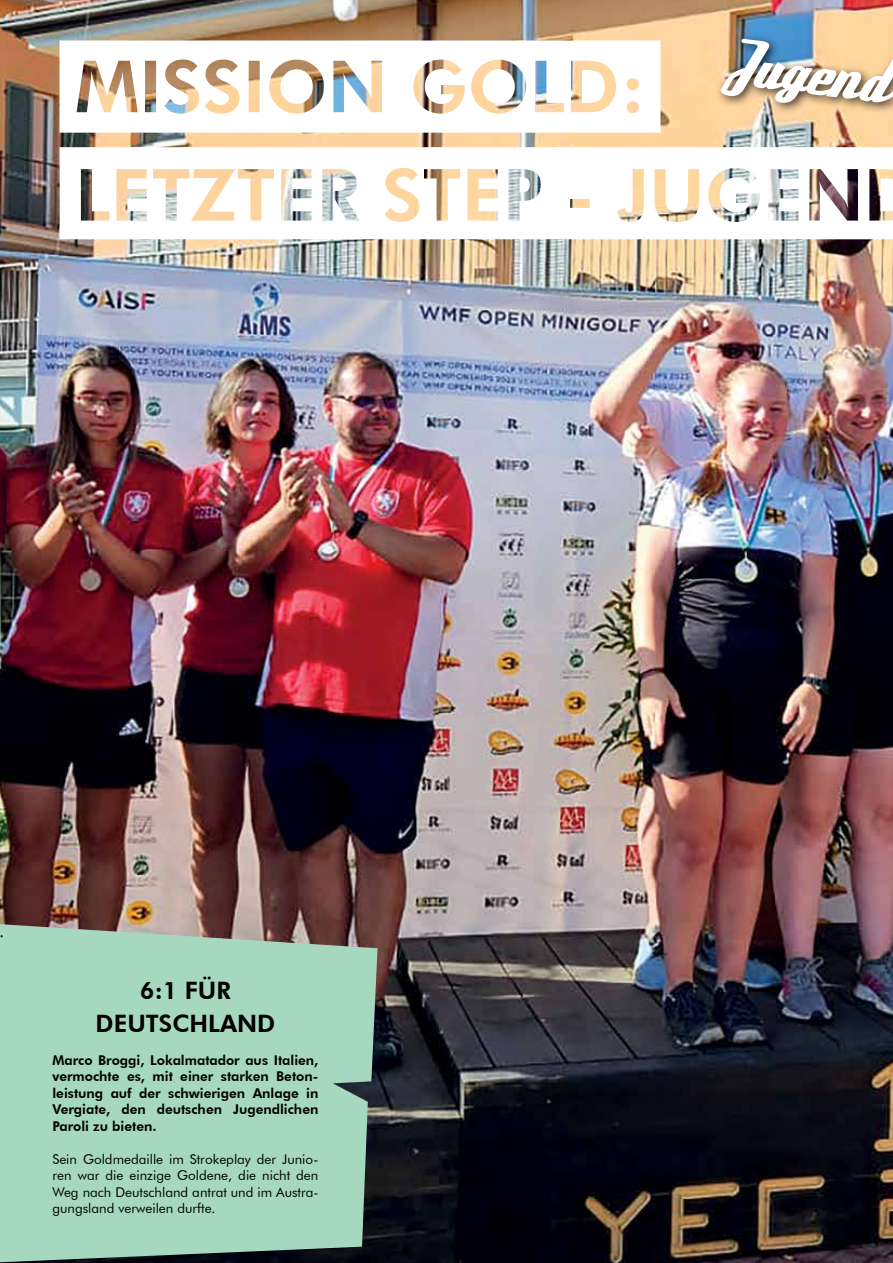
<style>
.page{position:relative;width:893px;height:1263px;background:#fff}
.page>*{position:absolute;margin:0;border:0;box-sizing:border-box;transform-origin:0 0}
.t1{font:72px "DF Tonic";color:#fff}
.t2{font:800 24px/33px "Futura BT";color:#000;text-align:center}
.t3{font:800 13.5px/16.5px "Futura BT";color:#000;text-align:justify}
.t4{font:13.5px/16.5px "Futura BT";color:#000;text-align:justify}
</style>
<div class="page">
<img style="left:0;top:0;width:893px;height:1263px">
<div style="left:715px;top:33px;width:178px;height:150px;background:#000;opacity:.75"></div>
<svg style="left:0;top:924px;width:378px;height:338px;fill:#a6d8c0"></svg>
<svg style="left:60px;top:41px;width:600px;height:92px"></svg>
<svg style="left:60px;top:147px;width:833px;height:92px"></svg>
<h2 class="t2" style="left:96px;top:974px;width:181px">6:1 FÜR<br>DEUTSCHLAND</h2>
<p class="t3" style="left:52px;top:1052px;width:267px">Marco Broggi, Lokalmatador aus Italien, vermochte es, mit einer starken Beton&shy;leistung auf der schwierigen Anlage in Vergiate, den deutschen Jugendlichen Paroli zu bieten.</p>
<p class="t4" style="left:52px;top:1151px;width:267px">Sein Goldmedaille im Strokeplay der Junio&shy;ren war die einzige Goldene, die nicht den Weg nach Deutschland antrat und im Austra&shy;gungsland verweilen durfte.</p>
<h1 class="t1" style="left:733px;top:27px;width:157px;rotate:7deg">Jugend</h1>
</div>
